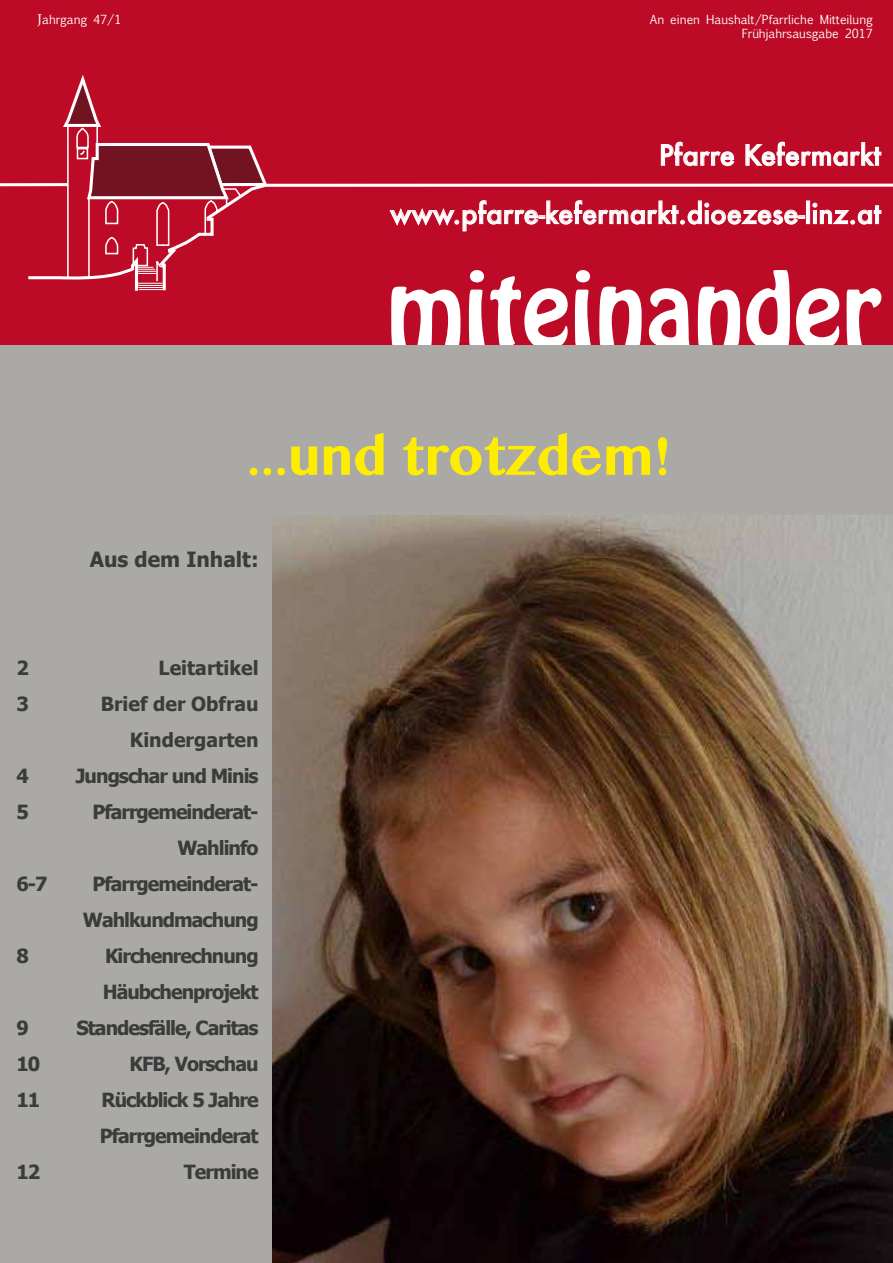
<style>
.page{position:relative;width:893px;height:1263px;background:#fff}
.page>*{position:absolute;margin:0;border:0;box-sizing:border-box;transform-origin:0 0}
.t1{font:91.65px "Hobo Std";color:#fff}
.t2{font:700 54px "Tamil MN";color:#ffed00}
.t3{font:500 27.45px/58.3px "Futura";color:#fff;text-align:right}
.t4{font:700 21px "Tahoma";color:#3b3b3b}
.t5{font:700 19.5px/36px "Tahoma";letter-spacing:-.05em;color:#3b3b3b}
.t6{font:700 19.5px/36px "Tahoma";color:#3b3b3b;text-align:right}
.t7{font:12px/14.4px "Euphemia UCAS";color:#fff;text-align:right}
.s1{font-family:"Minion Pro";font-size:15px}
</style>
<div class="page">
<div style="left:0;top:0;width:893px;height:349px;background:#bd0a26"></div>
<svg style="left:270px;top:183px;width:623px;height:49px"></svg>
<hr style="left:0;top:183px;width:68px;height:3px;background:#fff">
<svg style="left:25px;top:75px;width:245px;height:216px"></svg>
<svg style="left:661px;top:142px;width:73px;height:24px"></svg>
<svg style="left:746px;top:142px;width:135px;height:24px"></svg>
<svg style="left:390px;top:200px;width:415px;height:31px"></svg>
<div style="left:806px;top:201px;width:4px;height:23px;border:1px solid #fff"></div>
<svg style="left:813px;top:203px;width:68px;height:21px"></svg>
<div style="left:0;top:515px;width:271px;height:748px;background:#aaa9a5"></div>
<div style="left:0;top:345px;width:893px;height:170px;background:#aaa9a5"></div>
<img style="left:272px;top:515px;width:621px;height:748px">
<p class="t7" style="left:37px;top:12px;width:86px"><span class="s1">J</span>ahrgang 47/1</p>
<p class="t7" style="left:650px;top:12px;width:224px">An einen Haushalt/Pfarrliche Mitteilung<br>Frühjahrsausgabe 2017</p>
<h3 class="t3" style="left:390px;top:126px;width:492px">Pfarre Kefermarkt www.pfarre-kefermarkt.dioezese-linz.at</h3>
<h1 class="t1" style="left:387px;top:247px;width:496px">miteinander</h1>
<h2 class="t2" style="left:247px;top:421px;width:426px">...und trotzdem!</h2>
<p class="t4" style="left:90px;top:544px;width:170px">Aus dem Inhalt:</p>
<p class="t5" style="left:16px;top:648px;width:14px">2</p>
<p class="t6" style="left:159px;top:648px;width:102px">Leitartikel</p>
<p class="t5" style="left:16px;top:684px;width:14px">3</p>
<p class="t6" style="left:101px;top:684px;width:159px">Brief der Obfrau<br>Kindergarten</p>
<p class="t5" style="left:16px;top:756px;width:14px">4</p>
<p class="t5" style="left:76px;top:756px;width:184px">Jungschar und Minis</p>
<p class="t5" style="left:16px;top:792px;width:14px">5</p>
<p class="t5" style="left:92px;top:792px;width:168px;text-align:right">Pfarrgemeinderat-<br>Wahlinfo</p>
<p class="t5" style="left:16px;top:864px;width:33px">6-7</p>
<p class="t5" style="left:83px;top:864px;width:177px;text-align:center">Pfarrgemeinderat-<br>Wahlkundmachung</p>
<p class="t5" style="left:16px;top:936px;width:14px">8</p>
<p class="t5" style="left:103px;top:936px;width:157px">Kirchenrechnung<br>Häubchenprojekt</p>
<p class="t5" style="left:16px;top:1008px;width:14px">9</p>
<p class="t5" style="left:76px;top:1008px;width:184px">Standesfälle, Caritas</p>
<p class="t5" style="left:16px;top:1044px;width:25px">10</p>
<p class="t5" style="left:130px;top:1044px;width:130px">KFB, Vorschau</p>
<p class="t5" style="left:16px;top:1080px;width:25px">11</p>
<p class="t5" style="left:100px;top:1080px;width:160px">Rückblick 5 Jahre<br>Pfarrgemeinderat</p>
<p class="t5" style="left:16px;top:1152px;width:25px">12</p>
<p class="t5" style="left:184px;top:1152px;width:76px">Termine</p>
</div>
